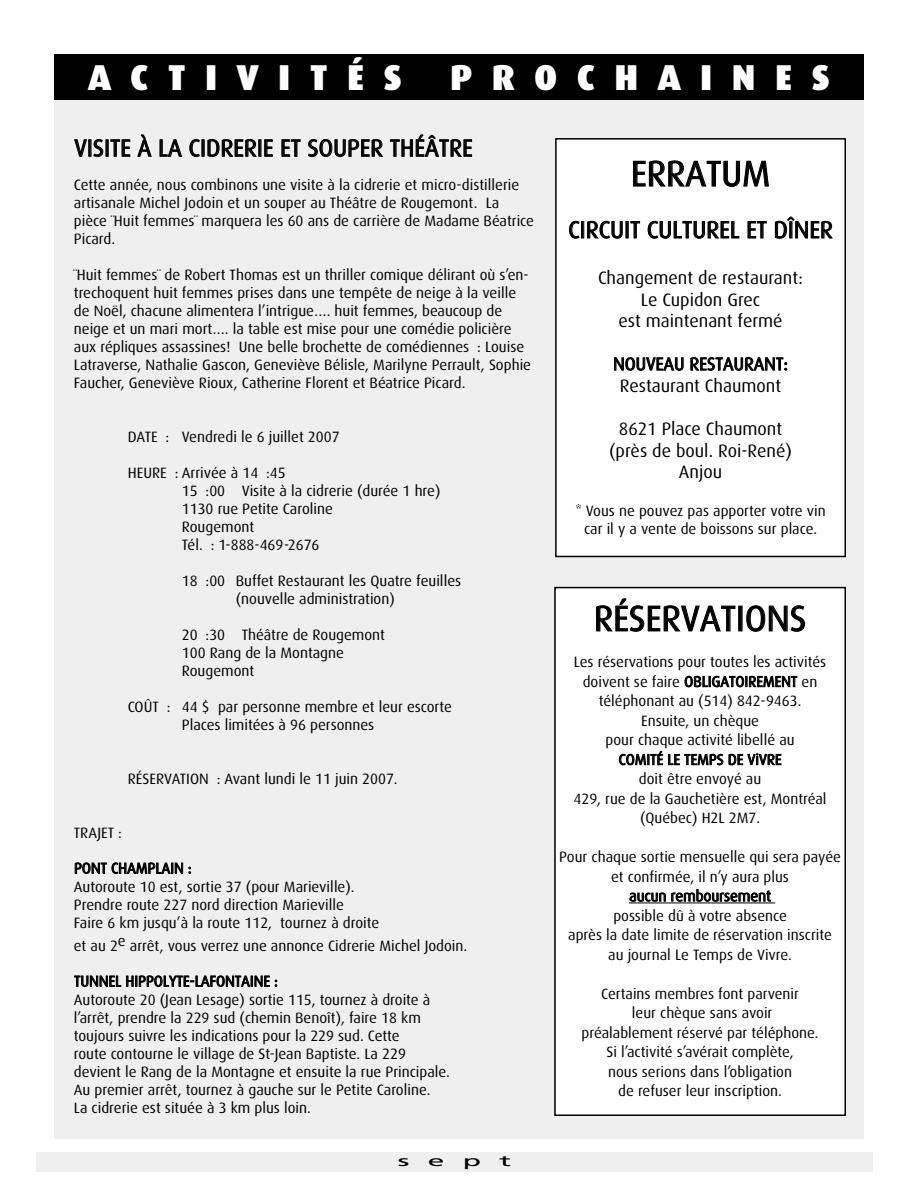
<style>
.page{position:relative;width:918px;height:1188px;background:#fff}
.page>*{position:absolute;margin:0;border:0;box-sizing:border-box;transform-origin:0 0}
.t1{font:900 36px "Dax";letter-spacing:.54em;color:#fff}
.t2{font:36px "Dax";letter-spacing:-.005em;color:#000}
.t3{font:24px "Dax";color:#000}
.t4{font:18px/21.6px "Dax";color:#000;text-align:center}
.t5{font:15px/18px "Dax";color:#000}
.t6{font:15px "Frutiger";color:#000;scale:2 1}
</style>
<div class="page">
<div style="left:36px;top:1152px;width:837px;height:20px;background:#efefef"></div>
<div style="left:54px;top:80px;width:810px;height:1059px;background:#efefef"></div>
<div style="left:54px;top:54px;width:810px;height:45px;background:#000"></div>
<div style="left:555px;top:588px;width:290px;height:527px;background:#fff"></div>
<hr style="left:629px;top:903px;width:146px;height:1px;background:#000">
<div style="left:554px;top:587px;width:292px;height:529px;border:2px solid #000"></div>
<div style="left:556px;top:139px;width:289px;height:417px;background:#fff"></div>
<div style="left:555px;top:138px;width:291px;height:419px;border:2px solid #000"></div>
<h1 class="t1" style="left:88px;top:60px;width:315px">ACTIVITÉS</h1>
<h1 class="t1" style="left:450px;top:60px;width:381px">PROCHAINES</h1>
<h2 class="t3" style="left:74px;top:136px;width:400px">VISITE À LA CIDRERIE ET SOUPER THÉÂTRE</h2>
<p class="t5" style="left:74px;top:176px;width:462px">Cette année, nous combinons une visite à la cidrerie et micro-distillerie artisanale Michel Jodoin et un souper au Théâtre de Rougemont. La pièce ¨Huit femmes¨ marquera les 60 ans de carrière de Madame Béatrice Picard.</p>
<p class="t5" style="left:74px;top:266px;width:459px">¨Huit femmes¨ de Robert Thomas est un thriller comique délirant où s’en&shy;trechoquent huit femmes prises dans une tempête de neige à la veille de Noël, chacune alimentera l’intrigue…. huit femmes, beaucoup de neige et un mari mort…. la table est mise pour une comédie policière aux répliques assassines! Une belle brochette de comédiennes : Louise Latraverse, Nathalie Gascon, Geneviève Bélisle, Marilyne Perrault, Sophie Faucher, Geneviève Rioux, Catherine Florent et Béatrice Picard.</p>
<p class="t5" style="left:128px;top:428px;width:213px">DATE : Vendredi le 6 juillet 2007</p>
<p class="t5" style="left:182px;top:464px;width:260px;text-indent:-54px">HEURE : Arrivée à 14 :45<br>15 :00 Visite à la cidrerie (durée 1 hre)<br>1130 rue Petite Caroline<br>Rougemont<br>Tél. : 1-888-469-2676</p>
<p class="t5" style="left:236px;top:572px;width:227px;text-indent:-54px">18 :00 Buffet Restaurant les Quatre feuilles (nouvelle administration)</p>
<p class="t5" style="left:182px;top:626px;width:205px">20 :30 Théâtre de Rougemont<br>100 Rang de la Montagne<br>Rougemont</p>
<p class="t5" style="left:182px;top:698px;width:272px;text-indent:-54px">COÛT : 44 $ par personne membre et leur escorte<br>Places limitées à 96 personnes</p>
<p class="t5" style="left:128px;top:770px;width:271px">RÉSERVATION : Avant lundi le 11 juin 2007.</p>
<p class="t5" style="left:74px;top:824px;width:50px">TRAJET :</p>
<p class="t5" style="left:74px;top:860px;width:307px">PONT CHAMPLAIN :<br>Autoroute 10 est, sortie 37 (pour Marieville).<br>Prendre route 227 nord direction Marieville<br>Faire 6 km jusqu’à la route 112, tournez à droite</p>
<p class="t5" style="left:74px;top:937px;width:395px">et au 2e arrêt, vous verrez une annonce Cidrerie Michel Jodoin.</p>
<p class="t5" style="left:74px;top:973px;width:378px">TUNNEL HIPPOLYTE-LAFONTAINE :<br>Autoroute 20 (Jean Lesage) sortie 115, tournez à droite à l’arrêt, prendre la 229 sud (chemin Benoît), faire 18 km toujours suivre les indications pour la 229 sud. Cette<br>route contourne le village de St-Jean Baptiste. La 229 devient le Rang de la Montagne et ensuite la rue Principale.<br>Au premier arrêt, tournez à gauche sur le Petite Caroline.<br>La cidrerie est située à 3 km plus loin.</p>
<p class="t6" style="left:398px;top:1155px;width:58px">sept</p>
<h1 class="t2" style="left:631px;top:156px;width:141px">ERRATUM</h1>
<h2 class="t3" style="left:568px;top:218px;width:266px">CIRCUIT CULTUREL ET DÎNER</h2>
<p class="t4" style="left:598px;top:268px;width:207px">Changement de restaurant:<br>Le Cupidon Grec<br>est maintenant fermé</p>
<p class="t4" style="left:613px;top:354px;width:176px">NOUVEAU RESTAURANT:<br>Restaurant Chaumont</p>
<p class="t4" style="left:609px;top:419px;width:185px">8621 Place Chaumont (près de boul. Roi-René)<br>Anjou</p>
<p class="t5" style="left:575px;top:502px;width:252px;text-align:center">* Vous ne pouvez pas apporter votre vin car il y a vente de boissons sur place.</p>
<h1 class="t2" style="left:594px;top:601px;width:214px">RÉSERVATIONS</h1>
<p class="t5" style="left:574px;top:653px;width:254px;line-height:19.5px;text-align:center">Les réservations pour toutes les activités doivent se faire OBLIGATOIREMENT en téléphonant au (514) 842-9463.<br>Ensuite, un chèque<br>pour chaque activité libellé au<br>COMITÉ LE TEMPS DE ViVRE<br>doit être envoyé au<br>429, rue de la Gauchetière est, Montréal (Québec) H2L 2M7.</p>
<p class="t5" style="left:559px;top:848px;width:283px;line-height:19.5px;text-align:center">Pour chaque sortie mensuelle qui sera payée et confirmée, il n’y aura plus<br>aucun remboursement<br>possible dû à votre absence<br>après la date limite de réservation inscrite au journal Le Temps de Vivre.</p>
<p class="t5" style="left:582px;top:985px;width:239px;line-height:19.5px;text-align:center">Certains membres font parvenir<br>leur chèque sans avoir<br>préalablement réservé par téléphone.<br>Si l’activité s’avérait complète,<br>nous serions dans l’obligation<br>de refuser leur inscription.</p>
</div>
